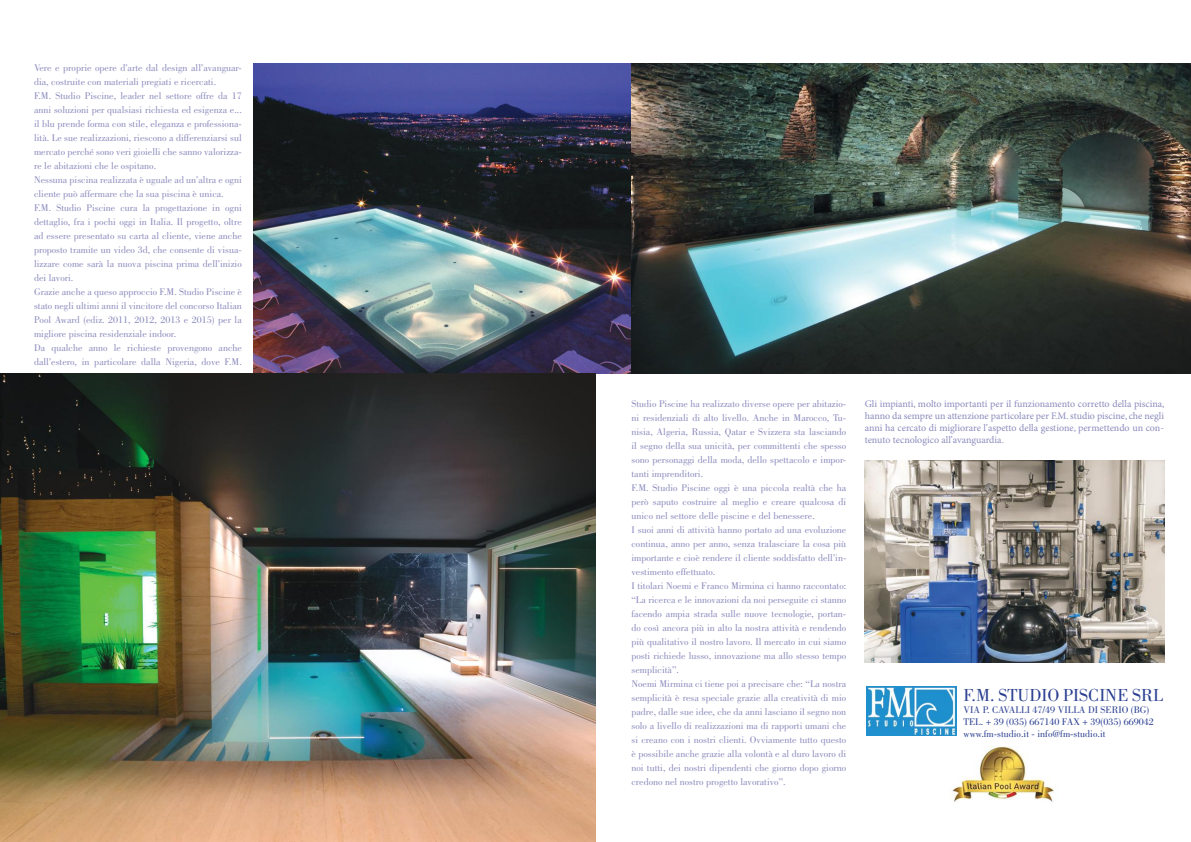
<style>
.page{position:relative;width:1191px;height:842px;background:#fff}
.page>*{position:absolute;margin:0;border:0;box-sizing:border-box;transform-origin:0 0}
.t1{font:18px "Bodoni";color:#2a3f91}
.t2{font:10px/14px "Bodoni";color:#8b8abd}
.t3{font:10px/12px "Minion Pro";color:#8b8abd;text-align:justify}
.t4{font:10px/12px "Bodoni";color:#2a3f91}
</style>
<div class="page">
<img style="left:865px;top:461px;width:299px;height:201px">
<img style="left:254px;top:63px;width:937px;height:311px">
<img style="left:0;top:373px;width:595px;height:469px">
<img style="left:950px;top:746px;width:105px;height:57px">
<img style="left:866px;top:686px;width:90px;height:49px">
<p class="t2" style="left:34px;top:61px;width:209px">Vere e proprie opere d’arte dal design all’avanguar&shy;dia, costruite con materiali pregiati e ricercati.<br>F.M. Studio Piscine, leader nel settore offre da 17 anni soluzioni per qualsiasi richiesta ed esigenza e... il blu prende forma con stile, eleganza e professiona&shy;lità. Le sue realizzazioni, riescono a differenziarsi sul mercato perché sono veri gioielli che sanno valorizza&shy;re le abitazioni che le ospitano.<br>Nessuna piscina realizzata è uguale ad un’altra e ogni cliente può affermare che la sua piscina è unica.<br>F.M. Studio Piscine cura la progettazione in ogni dettaglio, fra i pochi oggi in Italia. Il progetto, oltre ad essere presentato su carta al cliente, viene anche proposto tramite un video 3d, che consente di visua&shy;lizzare come sarà la nuova piscina prima dell’inizio dei lavori.<br>Grazie anche a queso approccio F.M. Studio Piscine è stato negli ultimi anni il vincitore del concorso Italian Pool Award (ediz. 2011, 2012, 2013 e 2015) per la migliore piscina residenziale indoor.<br>Da qualche anno le richieste provengono anche dall’estero, in particolare dalla Nigeria, dove F.M.</p>
<p class="t2" style="left:631px;top:397px;width:216px">Studio Piscine ha realizzato diverse opere per abitazio&shy;ni residenziali di alto livello. Anche in Marocco, Tu&shy;nisia, Algeria, Russia, Qatar e Svizzera sta lasciando il segno della sua unicità, per committenti che spesso sono personaggi della moda, dello spettacolo e impor&shy;tanti imprenditori.<br>F.M. Studio Piscine oggi è una piccola realtà che ha però saputo costruire al meglio e creare qualcosa di unico nel settore delle piscine e del benessere.<br>I suoi anni di attività hanno portato ad una evoluzione continua, anno per anno, senza tralasciare la cosa più importante e cioè rendere il cliente soddisfatto dell’in&shy;vestimento effettuato.<br>I titolari Noemi e Franco Mirmina ci hanno raccontato: “La ricerca e le innovazioni da noi perseguite ci stanno facendo ampia strada sulle nuove tecnologie, portan&shy;do così ancora più in alto la nostra attività e rendendo più qualitativo il nostro lavoro. Il mercato in cui siamo posti richiede lusso, innovazione ma allo stesso tempo semplicità”.<br>Noemi Mirmina ci tiene poi a precisare che: “La nostra semplicità è resa speciale grazie alla creatività di mio padre, dalle sue idee, che da anni lasciano il segno non solo a livello di realizzazioni ma di rapporti umani che si creano con i nostri clienti. Ovviamente tutto questo è possibile anche grazie alla volontà e al duro lavoro di noi tutti, dei nostri dipendenti che giorno dopo giorno credono nel nostro progetto lavorativo”.</p>
<p class="t3" style="left:864px;top:398px;width:301px">Gli impianti, molto importanti per il funzionamento corretto della piscina, hanno da sempre un attenzione particolare per F.M. studio piscine, che negli anni ha cercato di migliorare l’aspetto della gestione, permettendo un con&shy;tenuto tecnologico all’avanguardia.</p>
<h1 class="t1" style="left:963px;top:685px;width:201px">F.M. STUDIO PISCINE SRL</h1>
<p class="t4" style="left:963px;top:704px;width:192px">VIA P. CAVALLI 47/49 VILLA DI SERIO (BG)<br>TEL. + 39 (035) 667140 FAX + 39(035) 669042 www.fm-studio.it - info@fm-studio.it</p>
</div>
